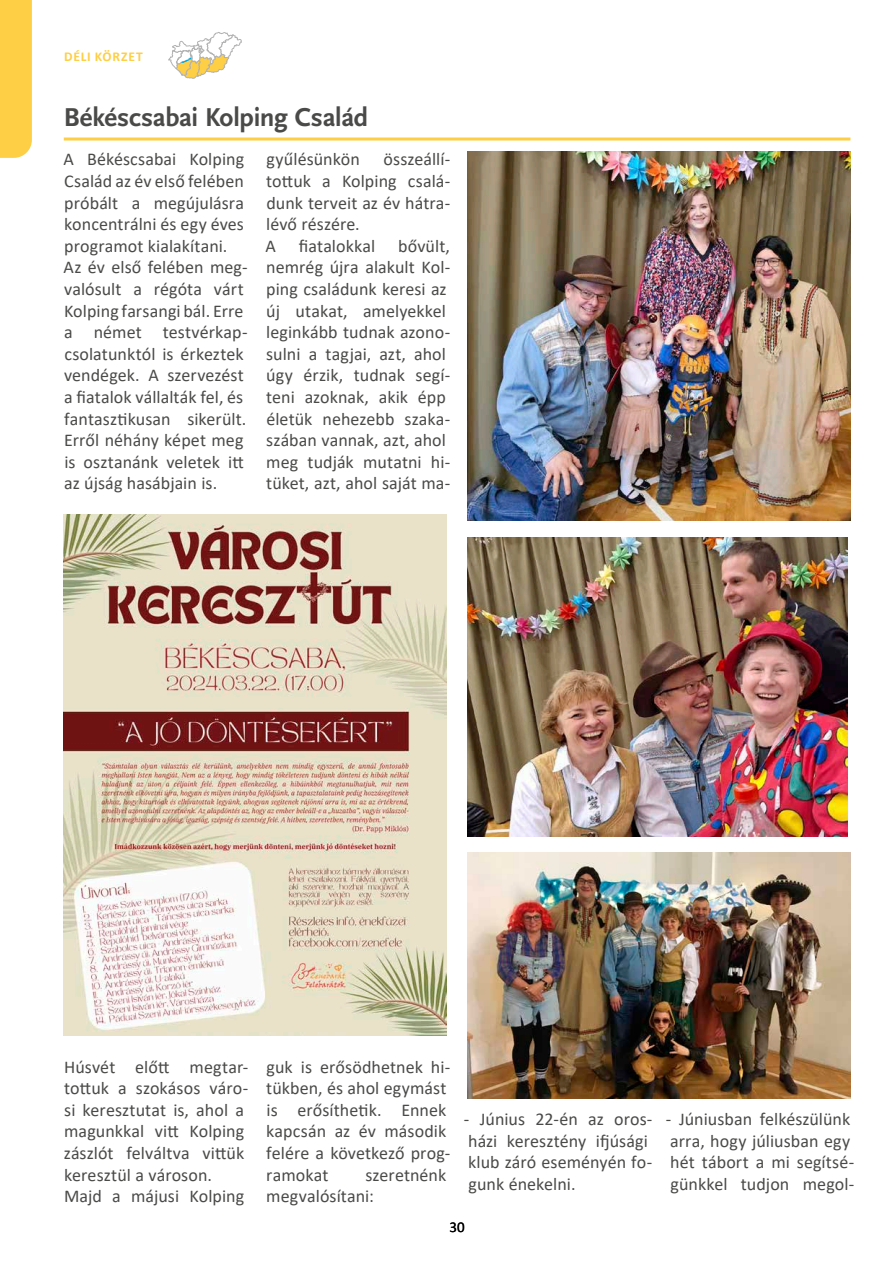
<style>
.page{position:relative;width:893px;height:1263px;background:#fff}
.page>*{position:absolute;margin:0;border:0;box-sizing:border-box;transform-origin:0 0}
.t1{font:700 27px "Scala Sans Pro";letter-spacing:-.01em;color:#4a4a49}
.t2{font:18px/21.6px "Calibri";letter-spacing:.005em;color:#4a4a49}
.t3{font:15px "Calibri";color:#000}
.t4{font:700 13.5px "Calibri";letter-spacing:.06em;color:#fece44}
</style>
<div class="page">
<hr style="left:64px;top:137px;width:786px;height:3px;background:#fece44">
<img style="left:468px;top:152px;width:382px;height:369px">
<img style="left:468px;top:537px;width:379px;height:299px">
<img style="left:468px;top:853px;width:382px;height:246px">
<img style="left:64px;top:514px;width:382px;height:521px">
<svg style="left:168px;top:32px;width:74px;height:47px"></svg>
<div style="left:0;top:0;width:32px;height:158px;background:#fece44"></div>
<p class="t4" style="left:64px;top:47px;width:80px">DÉLI KÖRZET</p>
<h1 class="t1" style="left:64px;top:101px;width:306px">Békéscsabai Kolping Család</h1>
<p class="t2" style="left:64px;top:148px;width:186px">A Békéscsabai Kolping<br>Család az év első felében próbált a megújulásra koncentrálni és egy éves programot kialakítani.<br>Az év első felében meg&shy;valósult a régóta várt<br>Kolping farsangi bál. Erre a német testvérkap&shy;csolatunktól is érkeztek vendégek. A szervezést a fiatalok vállalták fel, és fantasztikusan sikerült.<br>Erről néhány képet meg is osztanánk veletek itt az újság hasábjain is.</p>
<p class="t2" style="left:266px;top:148px;width:186px;text-indent:118px">összeállí&shy;tottuk a Kolping csalá&shy;dunk terveit az év hátra&shy;lévő részére.<br>A</p>
<p class="t2" style="left:267px;top:148px;width:95px">gyűlésünkön</p>
<p class="t2" style="left:299px;top:234px;width:78px">fiatalokkal</p>
<p class="t2" style="left:266px;top:234px;width:186px;text-indent:132px">bővült, nemrég újra alakult Kol&shy;ping családunk keresi az új utakat, amelyekkel leginkább tudnak azono&shy;sulni a tagjai, azt, ahol úgy érzik, tudnak segí&shy;teni azoknak, akik épp életük nehezebb szaka&shy;szában vannak, azt, ahol meg tudják mutatni hi&shy;tüket, azt, ahol saját ma-</p>
<p class="t2" style="left:64px;top:1055px;width:186px">Húsvét előtt megtar&shy;tottuk a szokásos váro&shy;si keresztutat is, ahol a magunkkal vitt Kolping zászlót felváltva vittük keresztül a városon.<br>Majd a májusi Kolping</p>
<p class="t2" style="left:266px;top:1055px;width:186px">guk is erősödhetnek hi&shy;tükben, és ahol egymást is erősíthetik. Ennek kapcsán az év második felére a következő prog&shy;ramokat</p>
<p class="t2" style="left:266px;top:1163px;width:182px;text-indent:99px">szeretnénk megvalósítani:</p>
<p class="t2" style="left:464px;top:1108px;width:190px">- Június 22-én az oros&shy;házi keresztény ifjúsági klub záró eseményén fo&shy;gunk énekelni.</p>
<p class="t2" style="left:666px;top:1108px;width:190px">- Júniusban felkészülünk arra, hogy júliusban egy hét tábort a mi segítsé&shy;günkkel tudjon megol-</p>
<p class="t3" style="left:449px;top:1216px;width:17px">30</p>
</div>
